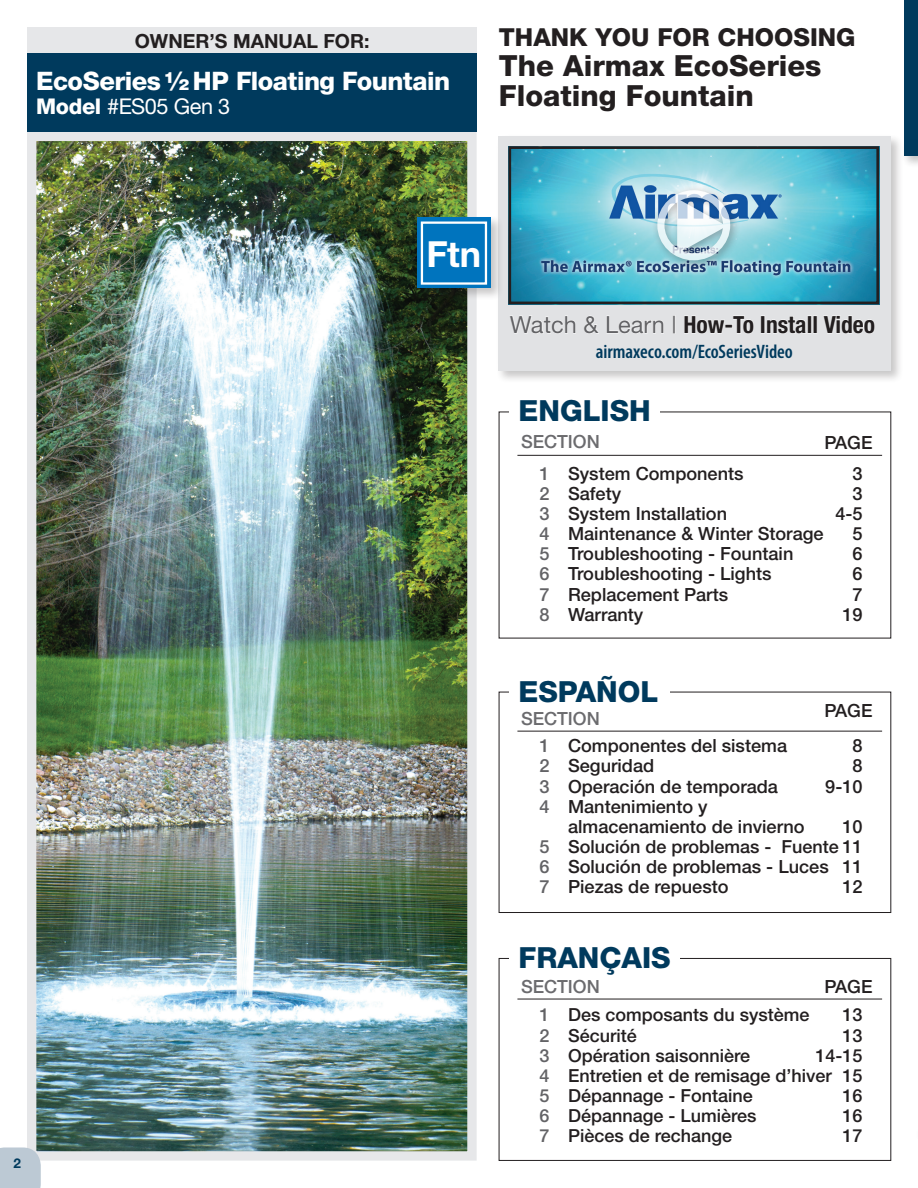
<style>
.page{position:relative;width:918px;height:1188px;background:#fff}
.page>*{position:absolute;margin:0;border:0;box-sizing:border-box;transform-origin:0 0}
.t1{font:700 36px "Helvetica Neue";color:#fff}
.t2{font:800 29.25px "Helvetica Neue";color:#231f20}
.t3{font:800 29.1px "Helvetica Neue";color:#003a5d}
.t4{font:800 25.5px "Helvetica Neue";letter-spacing:-.02em;color:#fff}
.t5{font:800 24.75px "Helvetica Neue";color:#231f20}
.t6{font:700 condensed 23.7px "Helvetica Neue";color:#231f20}
.t7{font:21.75px "Helvetica Neue";letter-spacing:-.02em;color:#fff}
.t8{font:600 condensed 19.5px "Myriad Pro";color:#003a5d}
.t9{font:700 19.5px "Helvetica Neue";color:#231f20}
.t10{font:500 18.15px "Helvetica Neue";color:#231f20}
.t11{font:500 18.15px "Helvetica Neue";color:#6b6b6e}
.t12{font:500 18px "Helvetica Neue";color:#231f20}
.t13{font:700 13.5px "Helvetica Neue";color:#003a5d}
.s1{font-weight:800}
.s2{font-weight:400;font-stretch:normal;color:#636366}
.s3{color:#636366}
.s4{font-size:18.15px;color:#636366}
.s5{font-size:18.15px}
</style>
<div class="page">
<div style="left:904px;top:0;width:14px;height:155px;background:#003a5d"></div>
<div style="left:901px;top:138px;width:17px;height:30px;background:#231f20;opacity:.25"></div>
<div style="left:904px;top:140px;width:14px;height:15px;background:#003a5d"></div>
<div style="left:27px;top:27px;width:450px;height:49px;background:#e6e7e9"></div>
<div style="left:496px;top:133px;width:408px;height:251px;background:#231f20;opacity:.25"></div>
<div style="left:499px;top:137px;width:392px;height:234px;background:#e1e2e4"></div>
<img style="left:37px;top:142px;width:430px;height:1009px">
<div style="left:27px;top:132px;width:450px;height:1029px;border:9px solid #e6e7e9"></div>
<div style="left:414px;top:214px;width:90px;height:87px;background:#231f20;opacity:.25"></div>
<svg style="left:417px;top:217px;width:74px;height:71px"></svg>
<div style="left:421px;top:222px;width:66px;height:63px;background:#0074be;border:2px solid #fff"></div>
<div style="left:27px;top:53px;width:450px;height:79px;background:#003a5d"></div>
<img style="left:512px;top:150px;width:363px;height:150px">
<div style="left:508px;top:146px;width:371px;height:158px;border:3px solid #231f20"></div>
<svg style="left:510px;top:315px;width:66px;height:19px"></svg>
<svg style="left:584px;top:315px;width:15px;height:19px"></svg>
<svg style="left:606px;top:315px;width:58px;height:19px"></svg>
<svg style="left:673px;top:316px;width:2px;height:17px"></svg>
<svg style="left:684px;top:315px;width:70px;height:19px"></svg>
<div style="left:761px;top:316px;width:4px;height:17px;border:1px solid #fff"></div>
<svg style="left:766px;top:316px;width:40px;height:18px"></svg>
<div style="left:808px;top:316px;width:3px;height:17px;border:1px solid #fff"></div>
<div style="left:814px;top:316px;width:3px;height:17px;border:1px solid #fff"></div>
<svg style="left:823px;top:315px;width:52px;height:19px"></svg>
<div style="left:651px;top:184px;width:90px;height:87px;background:#231f20;opacity:.44"></div>
<div style="left:657px;top:190px;width:73px;height:70px;border:7px solid #fff;border-radius:50%"></div>
<svg style="left:676px;top:196px;width:52px;height:60px"></svg>
<div style="left:499px;top:958px;width:392px;height:203px;border:1px solid #231f20"></div>
<div style="left:509px;top:946px;width:171px;height:22px;background:#fff"></div>
<hr style="left:517px;top:999px;width:365px;height:1px;background:#231f20">
<hr style="left:517px;top:455px;width:365px;height:1px;background:#231f20">
<div style="left:499px;top:692px;width:392px;height:221px;border:1px solid #231f20"></div>
<hr style="left:517px;top:731px;width:365px;height:1px;background:#231f20">
<div style="left:509px;top:679px;width:161px;height:23px;background:#fff"></div>
<div style="left:0;top:1148px;width:41px;height:40px;background:#bcc9d4"></div>
<p class="t9" style="left:135px;top:29px;width:236px">OWNER’S MANUAL FOR:</p>
<p class="t4" style="left:36px;top:65px;width:415px">EcoSeries ½ HP Floating Fountain</p>
<p class="t7" style="left:36px;top:93px;width:196px"><span class="s1">Model</span> #ES05 Gen 3</p>
<p class="t5" style="left:499px;top:23px;width:358px">THANK YOU FOR CHOOSING</p>
<p class="t2" style="left:499px;top:48px;width:324px">The Airmax EcoSeries</p>
<p class="t2" style="left:499px;top:78px;width:257px">Floating Fountain</p>
<p class="t13" style="left:14px;top:1155px;width:9px">2</p>
<p class="t1" style="left:426px;top:232px;width:56px">Ftn</p>
<p class="t6" style="left:510px;top:310px;width:367px"><span class="s2">Watch &amp; Learn |</span> How-To Install Video</p>
<p class="t8" style="left:596px;top:340px;width:199px">airmaxeco.com/EcoSeriesVideo</p>
<p class="t3" style="left:519px;top:394px;width:134px">ENGLISH</p>
<p class="t11" style="left:521px;top:431px;width:80px">SECTION</p>
<p class="t10" style="left:824px;top:432px;width:50px">PAGE</p>
<p class="t10" style="left:540px;top:462px;width:206px"><span class="s3">1</span> System Components</p>
<p class="t10" style="left:853px;top:462px;width:12px">3</p>
<p class="t10" style="left:540px;top:482px;width:83px"><span class="s3">2</span> Safety</p>
<p class="t10" style="left:853px;top:482px;width:12px">3</p>
<p class="t10" style="left:540px;top:503px;width:189px"><span class="s3">3</span> System Installation</p>
<p class="t10" style="left:835px;top:503px;width:29px">4-5</p>
<p class="t10" style="left:540px;top:523px;width:286px"><span class="s3">4</span> Maintenance &amp; Winter Storage</p>
<p class="t10" style="left:853px;top:523px;width:12px">5</p>
<p class="t10" style="left:540px;top:543px;width:255px"><span class="s3">5</span> Troubleshooting - Fountain</p>
<p class="t10" style="left:853px;top:543px;width:12px">6</p>
<p class="t10" style="left:540px;top:563px;width:234px"><span class="s3">6</span> Troubleshooting - Lights</p>
<p class="t10" style="left:853px;top:563px;width:12px">6</p>
<p class="t10" style="left:540px;top:583px;width:190px"><span class="s3">7</span> Replacement Parts</p>
<p class="t10" style="left:853px;top:583px;width:12px">7</p>
<p class="t10" style="left:540px;top:603px;width:105px"><span class="s3">8</span> Warranty</p>
<p class="t10" style="left:842px;top:603px;width:22px">19</p>
<p class="t3" style="left:519px;top:674px;width:141px">ESPAÑOL</p>
<p class="t11" style="left:521px;top:708px;width:80px">SECTION</p>
<p class="t10" style="left:824px;top:699px;width:50px">PAGE</p>
<p class="t10" style="left:540px;top:735px;width:249px"><span class="s3">1</span> Componentes del sistema</p>
<p class="t10" style="left:853px;top:735px;width:12px">8</p>
<p class="t10" style="left:540px;top:755px;width:116px"><span class="s3">2</span> Seguridad</p>
<p class="t10" style="left:853px;top:755px;width:12px">8</p>
<p class="t10" style="left:540px;top:775px;width:240px"><span class="s3">3</span> Operación de temporada</p>
<p class="t10" style="left:825px;top:775px;width:39px">9-10</p>
<p class="t10" style="left:540px;top:795px;width:170px"><span class="s3">4</span> Mantenimiento y</p>
<p class="t10" style="left:568px;top:816px;width:238px">almacenamiento de invierno</p>
<p class="t10" style="left:843px;top:816px;width:22px">10</p>
<p class="t12" style="left:540px;top:836px;width:325px"><span class="s4">5</span> Solución de problemas - Fuente <span class="s5">11</span></p>
<p class="t10" style="left:540px;top:856px;width:325px"><span class="s3">6</span> Solución de problemas - Luces 11</p>
<p class="t10" style="left:540px;top:876px;width:191px"><span class="s3">7</span> Piezas de repuesto</p>
<p class="t10" style="left:843px;top:876px;width:22px">12</p>
<p class="t3" style="left:519px;top:940px;width:154px">FRANÇAIS</p>
<p class="t11" style="left:521px;top:976px;width:80px">SECTION</p>
<p class="t10" style="left:824px;top:976px;width:50px">PAGE</p>
<p class="t12" style="left:540px;top:1004px;width:271px"><span class="s3">1</span> Des composants du système</p>
<p class="t12" style="left:843px;top:1004px;width:22px">13</p>
<p class="t12" style="left:540px;top:1024px;width:99px"><span class="s3">2</span> Sécurité</p>
<p class="t12" style="left:843px;top:1024px;width:22px">13</p>
<p class="t12" style="left:540px;top:1045px;width:212px"><span class="s3">3</span> Opération saisonnière</p>
<p class="t12" style="left:816px;top:1045px;width:49px">14-15</p>
<p class="t12" style="left:540px;top:1065px;width:325px"><span class="s3">4</span> Entretien et de remisage d’hiver 15</p>
<p class="t12" style="left:540px;top:1085px;width:215px"><span class="s3">5</span> Dépannage - Fontaine</p>
<p class="t12" style="left:843px;top:1085px;width:22px">16</p>
<p class="t12" style="left:540px;top:1105px;width:218px"><span class="s3">6</span> Dépannage - Lumières</p>
<p class="t12" style="left:843px;top:1105px;width:22px">16</p>
<p class="t12" style="left:540px;top:1125px;width:194px"><span class="s3">7</span> Pièces de rechange</p>
<p class="t12" style="left:843px;top:1125px;width:22px">17</p>
</div>
